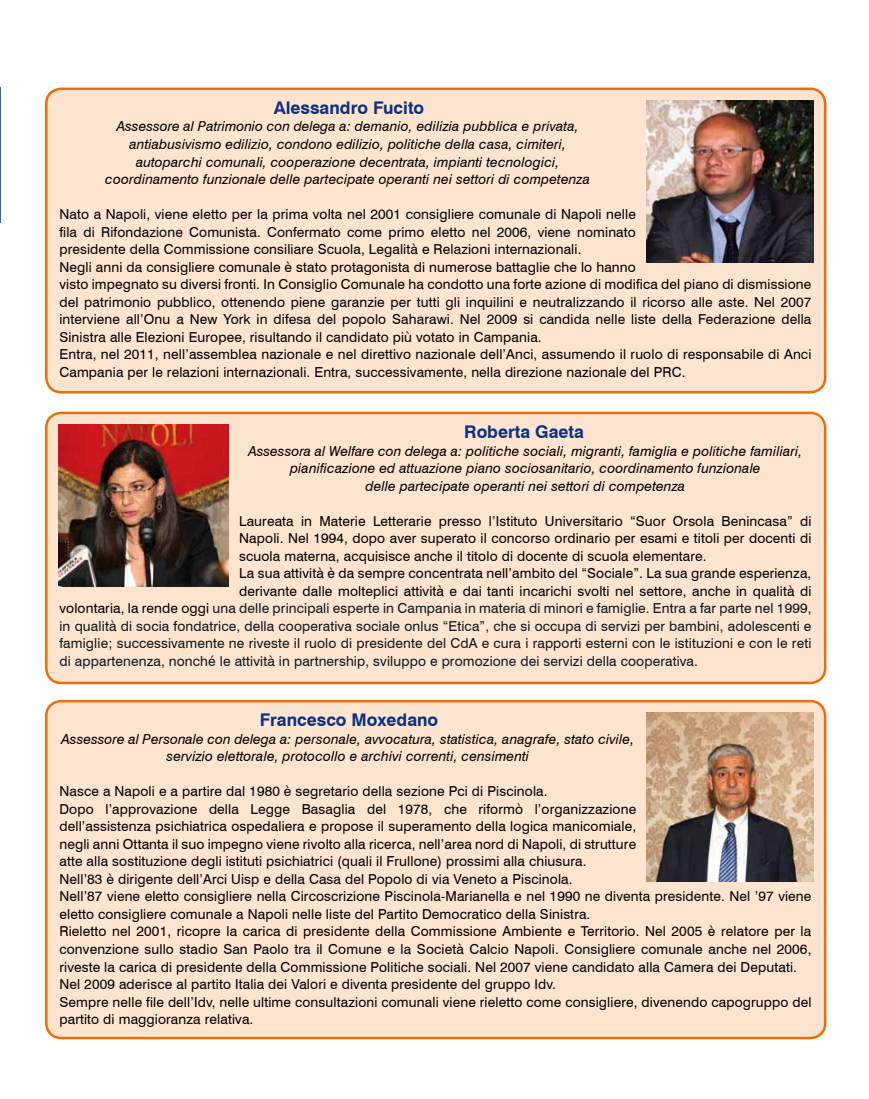
<style>
.page{position:relative;width:869px;height:1099px;background:#fff}
.page>*{position:absolute;margin:0;border:0;box-sizing:border-box;transform-origin:0 0}
.t1{font:700 17.5px "Swiss 721 BT";color:#0a2f85}
.t2{font:13.75px/17.5px "Swiss 721 BT";letter-spacing:.01em;color:#000}
.t3{font:italic 13.75px/17.5px "Swiss 721 BT";letter-spacing:.01em;color:#000;text-align:center}
.t4{font:13.75px "Swiss 721 BT";letter-spacing:.01em;color:#0d161c}
.s1{color:#000}
</style>
<div class="page">
<hr style="left:0;top:87px;width:1px;height:136px;background:#1b6eb1">
<div style="left:46px;top:89px;width:778px;height:303px;background:#fde4cf;border-radius:15px"></div>
<div style="left:45px;top:87px;width:781px;height:306px;border:2px solid #eb6e08;border-radius:15px"></div>
<img style="left:646px;top:101px;width:166px;height:161px">
<div style="left:46px;top:413px;width:778px;height:270px;background:#fde4cf;border-radius:15px"></div>
<div style="left:45px;top:411px;width:781px;height:273px;border:2px solid #eb6e08;border-radius:15px"></div>
<img style="left:58px;top:425px;width:170px;height:161px">
<div style="left:46px;top:701px;width:778px;height:337px;background:#fde4cf;border-radius:15px"></div>
<div style="left:45px;top:700px;width:781px;height:339px;border:2px solid #eb6e08;border-radius:15px"></div>
<img style="left:646px;top:713px;width:167px;height:168px">
<p class="t1" style="left:273px;top:97px;width:152px">Alessandro Fucito</p>
<p class="t3" style="left:105px;top:118px;width:486px">Assessore al Patrimonio con delega a: demanio, edilizia pubblica e privata, antiabusivismo edilizio, condono edilizio, politiche della casa, cimiteri, autoparchi comunali, cooperazione decentrata, impianti tecnologici, coordinamento funzionale delle partecipate operanti nei settori di competenza</p>
<p class="t2" style="left:59px;top:205px;width:753px">Nato a Napoli, viene eletto per la prima volta nel 2001 consigliere comunale di Napoli nelle<br>fila di Rifondazione Comunista. Confermato come primo eletto nel 2006, viene nominato<br>presidente della Commissione consiliare Scuola, Legalità e Relazioni internazionali.<br>Negli anni da consigliere comunale è stato protagonista di numerose battaglie che lo hanno<br>visto impegnato su diversi fronti. In Consiglio Comunale ha condotto una forte azione di modifica del piano di dismissione del patrimonio pubblico, ottenendo piene garanzie per tutti gli inquilini e neutralizzando il ricorso alle aste. Nel 2007 interviene all’Onu a New York in difesa del popolo Saharawi. Nel 2009 si candida nelle liste della Federazione della Sinistra alle Elezioni Europee, risultando il candidato più votato in Campania.<br>Entra, nel 2011, nell’assemblea nazionale e nel direttivo nazionale dell’Anci, assumendo il ruolo di responsabile di Anci Campania per le relazioni internazionali. Entra, successivamente, nella direzione nazionale del PRC.</p>
<p class="t1" style="left:464px;top:421px;width:121px">Roberta Gaeta</p>
<p class="t3" style="left:248px;top:442px;width:555px">Assessora al Welfare con delega a: politiche sociali, migranti, famiglia e politiche familiari, pianificazione ed attuazione piano sociosanitario, coordinamento funzionale<br>delle partecipate operanti nei settori di competenza</p>
<p class="t2" style="left:239px;top:512px;width:573px">Laureata in Materie Letterarie presso l’Istituto Universitario “Suor Orsola Benincasa” di</p>
<p class="t2" style="left:239px;top:529px;width:573px">Napoli. Nel 1994, dopo aver superato il concorso ordinario per esami e titoli per docenti di</p>
<p class="t2" style="left:239px;top:547px;width:469px">scuola materna, acquisisce anche il titolo di docente di scuola elementare.</p>
<p class="t2" style="left:239px;top:564px;width:573px">La sua attività è da sempre concentrata nell’ambito del “Sociale”. La sua grande esperienza,</p>
<p class="t2" style="left:239px;top:582px;width:573px">derivante dalle molteplici attività e dai tanti incarichi svolti nel settore, anche in qualità di</p>
<p class="t4" style="left:59px;top:600px;width:753px"><span class="s1">volontaria, la rende oggi</span> una delle principali esperte in Campania in materia di minori e famiglie. Entra a far parte nel 1999,</p>
<p class="t4" style="left:59px;top:617px;width:753px">in qualità di socia fondatrice, della cooperativa sociale onlus “Etica”, che si occupa di servizi per bambini, adolescenti e</p>
<p class="t4" style="left:59px;top:635px;width:753px">famiglie; successivamente ne riveste il ruolo di presidente del CdA e cura i rapporti esterni con le istituzioni e con le reti</p>
<p class="t4" style="left:59px;top:652px;width:639px">di appartenenza, nonché le attività in partnership, sviluppo e promozione dei servizi della cooperativa.</p>
<p class="t1" style="left:260px;top:709px;width:180px">Francesco Moxedano</p>
<p class="t3" style="left:62px;top:730px;width:573px">Assessore al Personale con delega a: personale, avvocatura, statistica, anagrafe, stato civile, servizio elettorale, protocollo e archivi correnti, censimenti</p>
<p class="t2" style="left:59px;top:782px;width:753px">Nasce a Napoli e a partire dal 1980 è segretario della sezione Pci di Piscinola.<br>Dopo l’approvazione della Legge Basaglia del 1978, che riformò l’organizzazione<br>dell’assistenza psichiatrica ospedaliera e propose il superamento della logica manicomiale,<br>negli anni Ottanta il suo impegno viene rivolto alla ricerca, nell’area nord di Napoli, di strutture<br>atte alla sostituzione degli istituti psichiatrici (quali il Frullone) prossimi alla chiusura.<br>Nell’83 è dirigente dell’Arci Uisp e della Casa del Popolo di via Veneto a Piscinola.<br>Nell’87 viene eletto consigliere nella Circoscrizione Piscinola-Marianella e nel 1990 ne diventa presidente. Nel ’97 viene eletto consigliere comunale a Napoli nelle liste del Partito Democratico della Sinistra.<br>Rieletto nel 2001, ricopre la carica di presidente della Commissione Ambiente e Territorio. Nel 2005 è relatore per la convenzione sullo stadio San Paolo tra il Comune e la Società Calcio Napoli. Consigliere comunale anche nel 2006, riveste la carica di presidente della Commissione Politiche sociali. Nel 2007 viene candidato alla Camera dei Deputati.<br>Nel 2009 aderisce al partito Italia dei Valori e diventa presidente del gruppo Idv.<br>Sempre nelle file dell’Idv, nelle ultime consultazioni comunali viene rieletto come consigliere, divenendo capogruppo del partito di maggioranza relativa.</p>
</div>
